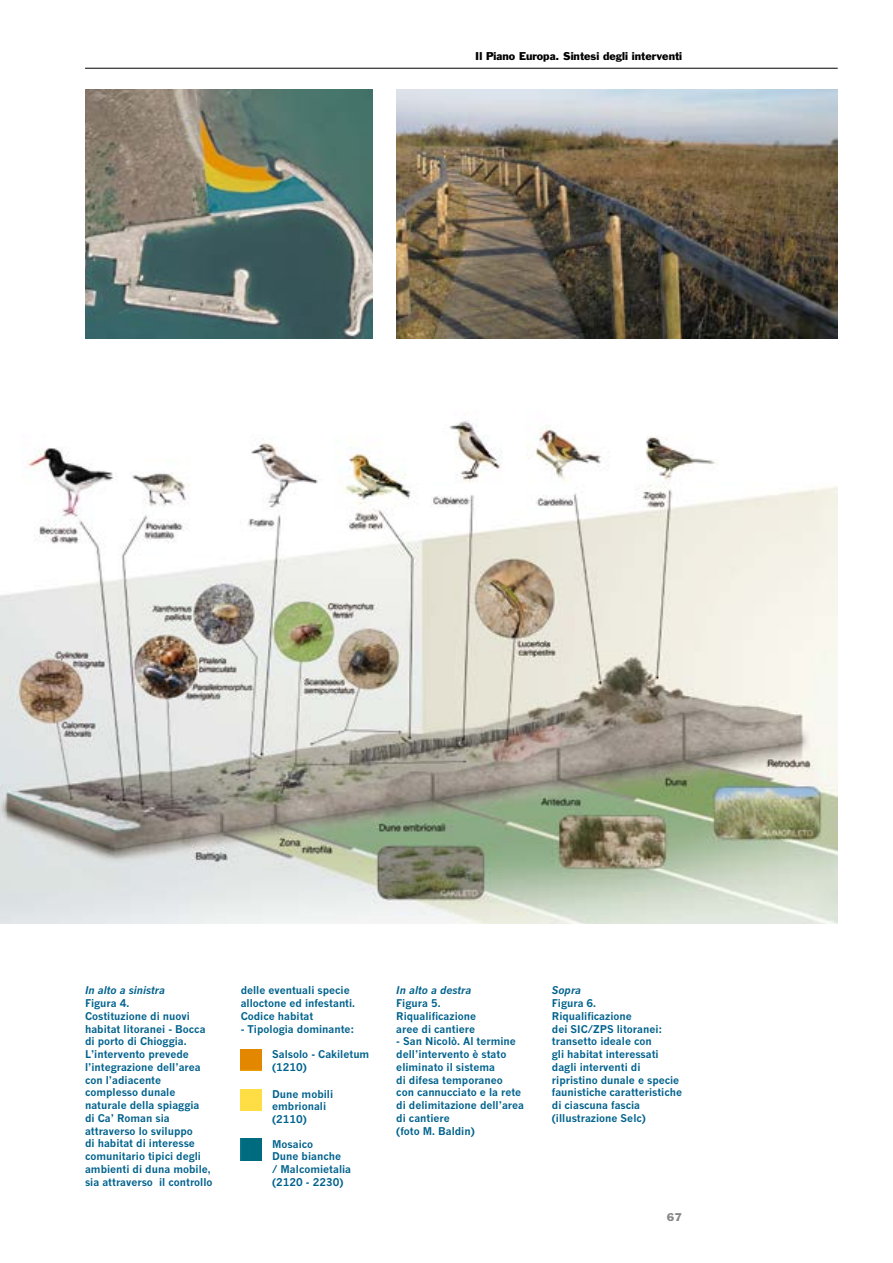
<style>
.page{position:relative;width:893px;height:1263px;background:#fff}
.page>*{position:absolute;margin:0;border:0;box-sizing:border-box;transform-origin:0 0}
.t1{font:700 10.5px/12.8px "News Gothic";color:#00628d}
.t2{font:10.5px "Franklin Gothic";color:#000}
.t3{font:italic 700 10.5px "News Gothic";color:#00628d}
.t4{font:10.5px "Franklin Gothic";color:#87888a}
</style>
<div class="page">
<img style="left:396px;top:90px;width:442px;height:249px">
<img style="left:0;top:420px;width:838px;height:504px">
<img style="left:85px;top:89px;width:287px;height:250px">
<img style="left:241px;top:1049px;width:21px;height:22px">
<img style="left:241px;top:1089px;width:21px;height:21px">
<img style="left:241px;top:1139px;width:21px;height:21px">
<hr style="left:85px;top:68px;width:753px;height:1px;background:#000">
<p class="t2" style="left:475px;top:49px;width:208px">I l Piano Europa. Sintesi degli interventi</p>
<p class="t3" style="left:85px;top:984px;width:82px">In alto a sinistra</p>
<p class="t1" style="left:85px;top:997px;width:129px">Figura 4.<br>Costituzione di nuovi habitat litoranei - Bocca di porto di Chioggia.<br>L’intervento prevede l’integrazione dell’area con l’adiacente complesso dunale naturale della spiaggia<br>di Ca’ Roman sia attraverso lo sviluppo<br>di habitat di interesse comunitario tipici degli ambienti di duna mobile, sia attraverso il controllo</p>
<p class="t1" style="left:241px;top:984px;width:116px">delle eventuali specie alloctone ed infestanti.<br>Codice habitat</p>
<p class="t1" style="left:241px;top:1022px;width:115px">- Tipologia dominante:</p>
<p class="t1" style="left:272px;top:1047px;width:99px">Salsolo - Cakiletum (1210)</p>
<p class="t1" style="left:272px;top:1087px;width:63px">Dune mobili embrionali (2110)</p>
<p class="t1" style="left:272px;top:1137px;width:81px">Mosaico<br>Dune bianche<br>/ Malcomietalia (2120 - 2230)</p>
<p class="t3" style="left:396px;top:984px;width:77px">In alto a destra</p>
<p class="t1" style="left:396px;top:997px;width:81px">Figura 5.<br>Riqualificazione aree di cantiere</p>
<p class="t1" style="left:396px;top:1035px;width:129px">- San N icolò. Al termine dell’intervento è stato eliminato il sistema<br>di difesa temporaneo<br>con cannucciato e la rete di delimitazione dell’area di cantiere<br>(foto M. Baldin)</p>
<p class="t3" style="left:552px;top:984px;width:31px">Sopra</p>
<p class="t1" style="left:552px;top:997px;width:132px">Figura 6.<br>Riqualificazione<br>dei SIC/ZPS litoranei: transetto ideale con<br>gli habitat interessati dagli interventi di ripristino dunale e specie faunistiche caratteristiche di ciascuna fascia (illustrazione Selc)</p>
<p class="t4" style="left:667px;top:1210px;width:17px">67</p>
</div>
